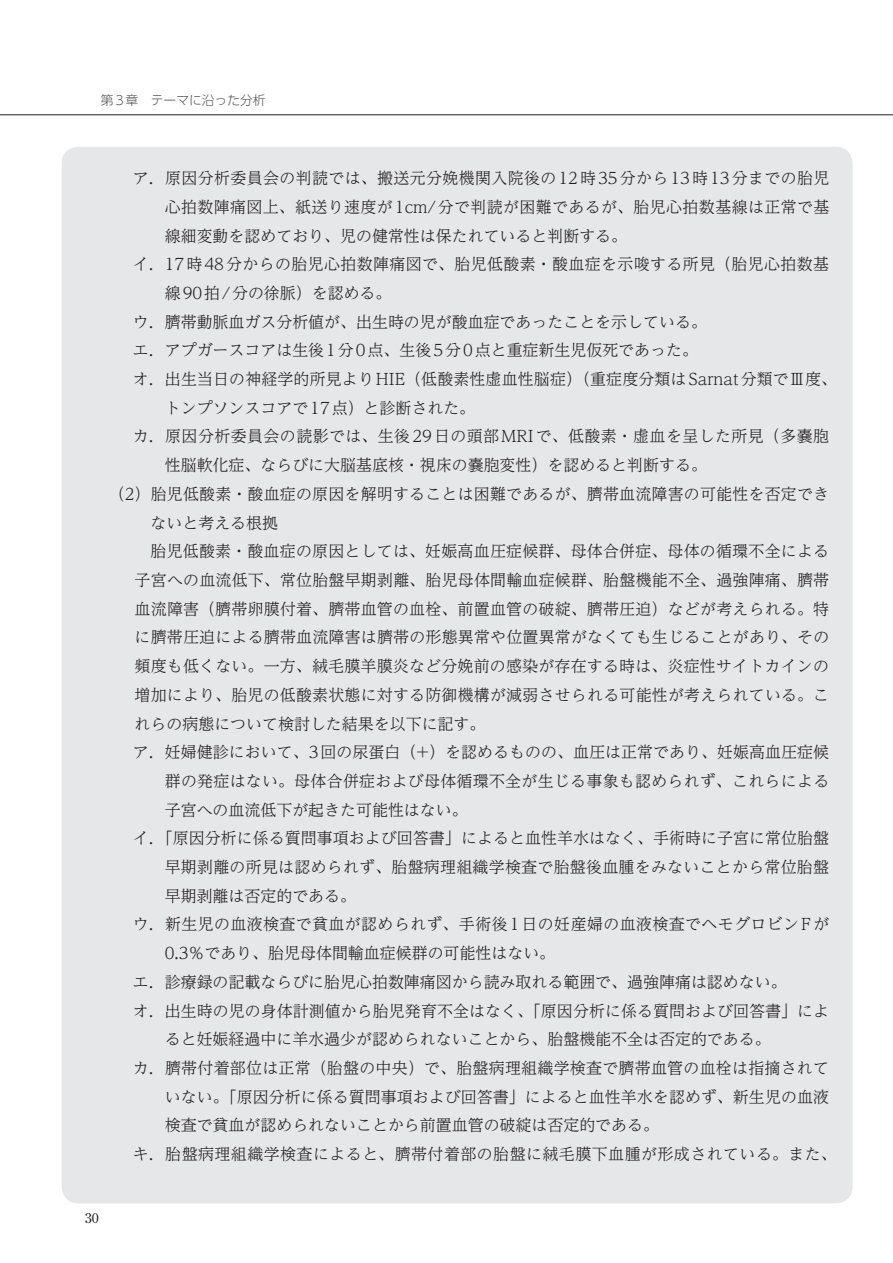
<style>
.page{position:relative;width:893px;height:1263px;background:#fff}
.page>*{position:absolute;margin:0;border:0;box-sizing:border-box;transform-origin:0 0}
.t1{font:300 15.9px "UD Reimin Pr 6 N";letter-spacing:.015em;color:#231f20}
.t2{font:13.8px "Century Old Style Std";color:#231f20}
.t3{font:300 12.75px "UD Shin Go Pr 6 N";color:#57585a}
</style>
<div class="page">
<div style="left:62px;top:147px;width:791px;height:1056px;background:#e6e7e9;border-radius:17px"></div>
<hr style="left:0;top:115px;width:893px;height:1px;background:#231f20">
<p class="t3" style="left:101px;top:90px;width:166px">第3章　テーマに沿った分析</p>
<p class="t2" style="left:85px;top:1209px;width:15px">30</p>
<p class="t1" style="left:133px;top:165px;width:698px">ア．原因分析委員会の判読では、搬送元分娩機関入院後の12時35分から13時13分までの胎児</p>
<p class="t1" style="left:165px;top:194px;width:666px">心拍数陣痛図上、紙送り速度が1cm/分で判読が困難であるが、胎児心拍数基線は正常で基</p>
<p class="t1" style="left:165px;top:223px;width:464px">線細変動を認めており、児の健常性は保たれていると判断する。</p>
<p class="t1" style="left:133px;top:251px;width:698px">イ．17時48分からの胎児心拍数陣痛図で、胎児低酸素・酸血症を示唆する所見（胎児心拍数基</p>
<p class="t1" style="left:165px;top:280px;width:228px">線90拍/分の徐脈）を認める。</p>
<p class="t1" style="left:133px;top:309px;width:576px">ウ．臍帯動脈血ガス分析値が、出生時の児が酸血症であったことを示している。</p>
<p class="t1" style="left:133px;top:337px;width:567px">エ．アプガースコアは生後1分0点、生後5分0点と重症新生児仮死であった。</p>
<p class="t1" style="left:133px;top:366px;width:706px">オ．出生当日の神経学的所見よりHIE（低酸素性虚血性脳症）（重症度分類はSarnat分類でⅢ度、</p>
<p class="t1" style="left:165px;top:395px;width:312px">トンプソンスコアで17点）と診断された。</p>
<p class="t1" style="left:133px;top:423px;width:698px">カ．原因分析委員会の読影では、生後29日の頭部MRIで、低酸素・虚血を呈した所見（多嚢胞</p>
<p class="t1" style="left:165px;top:452px;width:544px">性脳軟化症、ならびに大脳基底核・視床の嚢胞変性）を認めると判断する。</p>
<p class="t1" style="left:109px;top:481px;width:722px">（2）胎児低酸素・酸血症の原因を解明することは困難であるが、臍帯血流障害の可能性を否定でき</p>
<p class="t1" style="left:151px;top:510px;width:129px">ないと考える根拠</p>
<p class="t1" style="left:151px;top:538px;width:680px">胎児低酸素・酸血症の原因としては、妊娠高血圧症候群、母体合併症、母体の循環不全による</p>
<p class="t1" style="left:135px;top:567px;width:696px">子宮への血流低下、常位胎盤早期剥離、胎児母体間輸血症候群、胎盤機能不全、過強陣痛、臍帯</p>
<p class="t1" style="left:135px;top:596px;width:696px">血流障害（臍帯卵膜付着、臍帯血管の血栓、前置血管の破綻、臍帯圧迫）などが考えられる。特</p>
<p class="t1" style="left:135px;top:624px;width:696px">に臍帯圧迫による臍帯血流障害は臍帯の形態異常や位置異常がなくても生じることがあり、その</p>
<p class="t1" style="left:135px;top:653px;width:696px">頻度も低くない。一方、絨毛膜羊膜炎など分娩前の感染が存在する時は、炎症性サイトカインの</p>
<p class="t1" style="left:135px;top:682px;width:696px">増加により、胎児の低酸素状態に対する防御機構が減弱させられる可能性が考えられている。こ</p>
<p class="t1" style="left:135px;top:710px;width:352px">れらの病態について検討した結果を以下に記す。</p>
<p class="t1" style="left:133px;top:739px;width:698px">ア．妊婦健診において、3回の尿蛋白（+）を認めるものの、血圧は正常であり、妊娠高血圧症候</p>
<p class="t1" style="left:165px;top:768px;width:666px">群の発症はない。母体合併症および母体循環不全が生じる事象も認められず、これらによる</p>
<p class="t1" style="left:165px;top:797px;width:304px">子宮への血流低下が起きた可能性はない。</p>
<p class="t1" style="left:133px;top:825px;width:698px">イ．｢原因分析に係る質問事項および回答書｣によると血性羊水はなく、手術時に子宮に常位胎盤</p>
<p class="t1" style="left:165px;top:854px;width:666px">早期剥離の所見は認められず、胎盤病理組織学検査で胎盤後血腫をみないことから常位胎盤</p>
<p class="t1" style="left:165px;top:883px;width:193px">早期剥離は否定的である。</p>
<p class="t1" style="left:133px;top:911px;width:698px">ウ．新生児の血液検査で貧血が認められず、手術後1日の妊産婦の血液検査でヘモグロビンFが</p>
<p class="t1" style="left:165px;top:940px;width:392px">0.3％であり、胎児母体間輸血症候群の可能性はない。</p>
<p class="t1" style="left:133px;top:969px;width:655px">エ．診療録の記載ならびに胎児心拍数陣痛図から読み取れる範囲で、過強陣痛は認めない。</p>
<p class="t1" style="left:133px;top:997px;width:698px">オ．出生時の児の身体計測値から胎児発育不全はなく、｢原因分析に係る質問および回答書｣によ</p>
<p class="t1" style="left:165px;top:1026px;width:607px">ると妊娠経過中に羊水過少が認められないことから、胎盤機能不全は否定的である。</p>
<p class="t1" style="left:133px;top:1055px;width:698px">カ．臍帯付着部位は正常（胎盤の中央）で、胎盤病理組織学検査で臍帯血管の血栓は指摘されて</p>
<p class="t1" style="left:165px;top:1084px;width:666px">いない。｢原因分析に係る質問事項および回答書｣によると血性羊水を認めず、新生児の血液</p>
<p class="t1" style="left:165px;top:1112px;width:496px">検査で貧血が認められないことから前置血管の破綻は否定的である。</p>
<p class="t1" style="left:133px;top:1141px;width:705px">キ．胎盤病理組織学検査によると、臍帯付着部の胎盤に絨毛膜下血腫が形成されている。また、</p>
</div>
